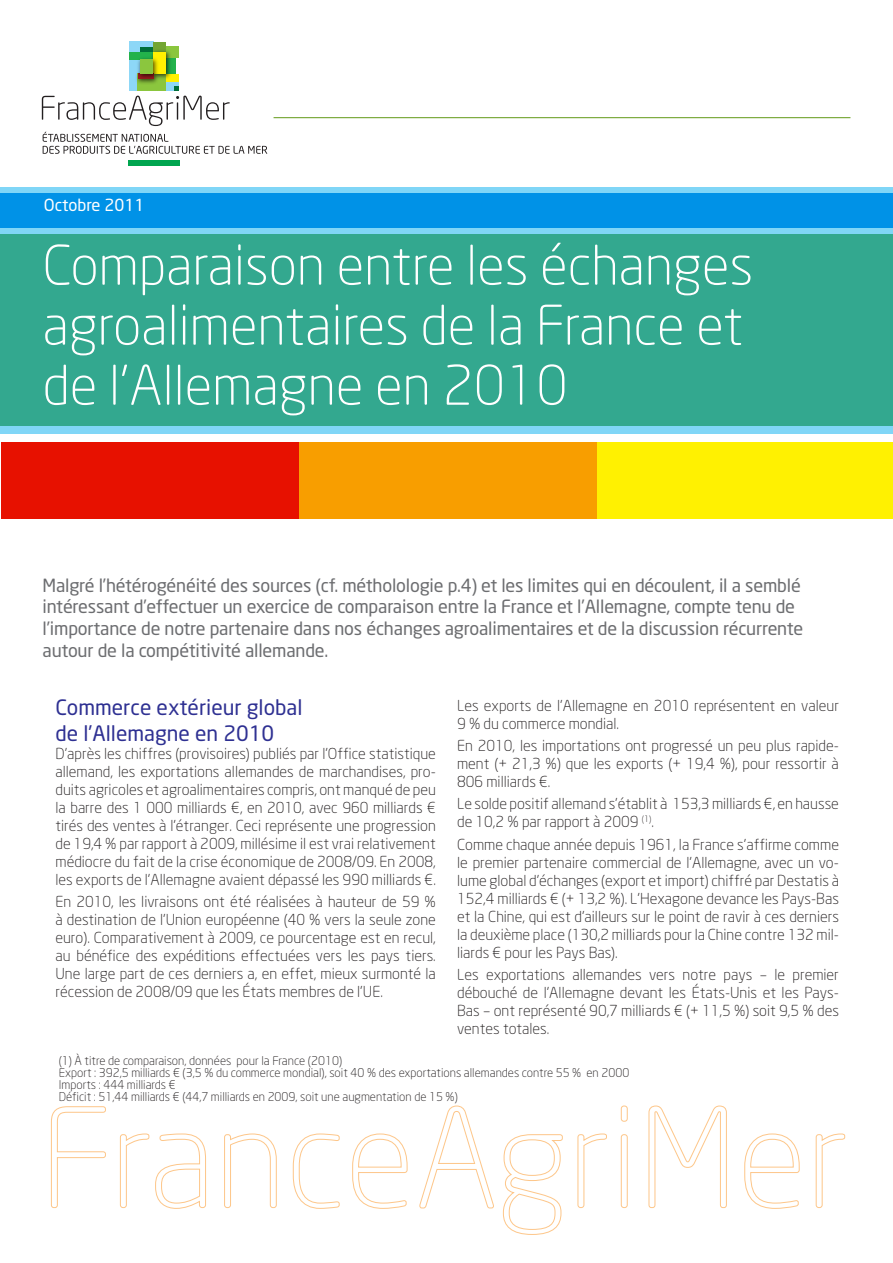
<style>
.page{position:relative;width:893px;height:1263px;background:#fff}
.page>*{position:absolute;margin:0;border:0;box-sizing:border-box;transform-origin:0 0}
.t1{font:300 54px/60px "Neo Sans";color:#fff}
.TITRE_1{font:21px/25.2px "Neo Sans";color:#2e3092}
.t2{font:18px/21.6px "Neo Sans";letter-spacing:-.01em;color:#6c6d70}
.t3{font:16.5px "Neo Sans";color:#fff}
.texte{font:300 15px/18px "Neo Sans";color:#231f20;text-align:justify}
.Tableau_Source{font:300 12px "Neo Sans";color:#231f20}
</style>
<div class="page">
<svg style="left:51px;top:1105px;width:794px;height:130px"></svg>
<svg style="left:0;top:187px;width:893px;height:247px;background:#76d0f1"></svg>
<div style="left:0;top:234px;width:893px;height:191px;background:#33a88f"></div>
<div style="left:129px;top:42px;width:24px;height:49px;background:#8dd7f7"></div>
<div style="left:153px;top:42px;width:13px;height:12px;background:#73a532"></div>
<div style="left:140px;top:47px;width:13px;height:5px;background:#006f3a"></div>
<div style="left:129px;top:52px;width:24px;height:8px;background:#23b24b"></div>
<div style="left:166px;top:46px;width:12px;height:12px;background:#8bc63e"></div>
<div style="left:166px;top:58px;width:10px;height:16px;background:#23b24b"></div>
<div style="left:138px;top:74px;width:28px;height:17px;background:#8bc63e"></div>
<div style="left:166px;top:74px;width:13px;height:9px;background:#fff101"></div>
<div style="left:166px;top:83px;width:13px;height:8px;background:#8dd7f7"></div>
<svg style="left:42px;top:87px;width:188px;height:39px"></svg>
<img style="left:152px;top:50px;width:19px;height:29px">
<div style="left:153px;top:52px;width:13px;height:22px;background:#fff101"></div>
<img style="left:137px;top:81px;width:20px;height:5px">
<img style="left:136px;top:55px;width:25px;height:26px">
<div style="left:140px;top:60px;width:13px;height:14px;background:#8bc63e"></div>
<div style="left:128px;top:161px;width:51px;height:5px;background:#00a54f"></div>
<svg style="left:43px;top:132px;width:224px;height:22px"></svg>
<div style="left:0;top:193px;width:893px;height:34px;background:#0092e7"></div>
<div style="left:1px;top:442px;width:892px;height:77px;background:#fff101"></div>
<div style="left:1px;top:442px;width:595px;height:77px;background:#f89e00"></div>
<hr style="left:274px;top:117px;width:576px;height:1px;background:#73a532">
<div style="left:1px;top:442px;width:297px;height:77px;background:#e71100"></div>
<p class="t3" style="left:44px;top:195px;width:102px">Octobre 2011</p>
<p class="t1" style="left:43px;top:235px;width:712px">Comparaison entre les échanges agroalimentaires de la France et de l’Allemagne en 2010</p>
<p class="t2" style="left:43px;top:574px;width:762px">Malgré l’hétérogénéité des sources (cf. métholologie p.4) et les limites qui en découlent, il a semblé intéressant d’effectuer un exercice de comparaison entre la France et l’Allemagne, compte tenu de l’importance de notre partenaire dans nos échanges agroalimentaires et de la discussion récurrente autour de la compétitivité allemande.</p>
<p class="TITRE_1" style="left:55px;top:695px;width:249px">Commerce extérieur global de l’Allemagne en 2010</p>
<p class="texte" style="left:55px;top:744px;width:382px">D’après les chiffres (provisoires) publiés par l’Office statistique allemand, les exportations allemandes de marchandises, pro&shy;duits agricoles et agroalimentaires compris, ont manqué de peu la barre des 1 000 milliards €, en 2010, avec 960 milliards € tirés des ventes à l’étranger. Ceci représente une progression de 19,4 % par rapport à 2009, millésime il est vrai relativement médiocre du fait de la crise économique de 2008/09. En 2008, les exports de l’Allemagne avaient dépassé les 990 milliards €.</p>
<p class="texte" style="left:55px;top:892px;width:382px">En 2010, les livraisons ont été réalisées à hauteur de 59 % à destination de l’Union européenne (40 % vers la seule zone euro). Comparativement à 2009, ce pourcentage est en recul, au bénéfice des expéditions effectuées vers les pays tiers.<br>Une large part de ces derniers a, en effet, mieux surmonté la récession de 2008/09 que les États membres de l’UE.</p>
<p class="texte" style="left:457px;top:696px;width:383px">Les exports de l’Allemagne en 2010 représentent en valeur<br>9 % du commerce mondial.</p>
<p class="texte" style="left:457px;top:736px;width:383px">En 2010, les importations ont progressé un peu plus rapide&shy;ment (+ 21,3 %) que les exports (+ 19,4 %), pour ressortir à 806 milliards €.</p>
<p class="texte" style="left:457px;top:795px;width:383px">Le solde positif allemand s’établit à 153,3 milliards €, en hausse de 10,2 % par rapport à 2009 <sup>(1)</sup>.</p>
<p class="texte" style="left:457px;top:835px;width:383px">Comme chaque année depuis 1961, la France s’affirme comme le premier partenaire commercial de l’Allemagne, avec un vo&shy;lume global d’échanges (export et import) chiffré par Destatis à 152,4 milliards € (+ 13,2 %). L’Hexagone devance les Pays-Bas et la Chine, qui est d’ailleurs sur le point de ravir à ces derniers la deuxième place (130,2 milliards pour la Chine contre 132 mil&shy;liards € pour les Pays Bas).</p>
<p class="texte" style="left:457px;top:965px;width:383px">Les exportations allemandes vers notre pays – le premier débouché de l’Allemagne devant les États-Unis et les Pays-Bas – ont représenté 90,7 milliards € (+ 11,5 %) soit 9,5 % des ventes totales.</p>
<p class="Tableau_Source" style="left:59px;top:1054px;width:285px">(1) À titre de comparaison, données pour la France (2010)</p>
<p class="Tableau_Source" style="left:59px;top:1066px;width:572px">Export : 392,5 milliards € (3,5 % du commerce mondial), soit 40 % des exportations allemandes contre 55 % en 2000</p>
<p class="Tableau_Source" style="left:59px;top:1078px;width:118px">Imports : 444 milliards €</p>
<p class="Tableau_Source" style="left:59px;top:1090px;width:401px">Déficit : 51,44 milliards € (44,7 milliards en 2009, soit une augmentation de 15 %)</p>
</div>
